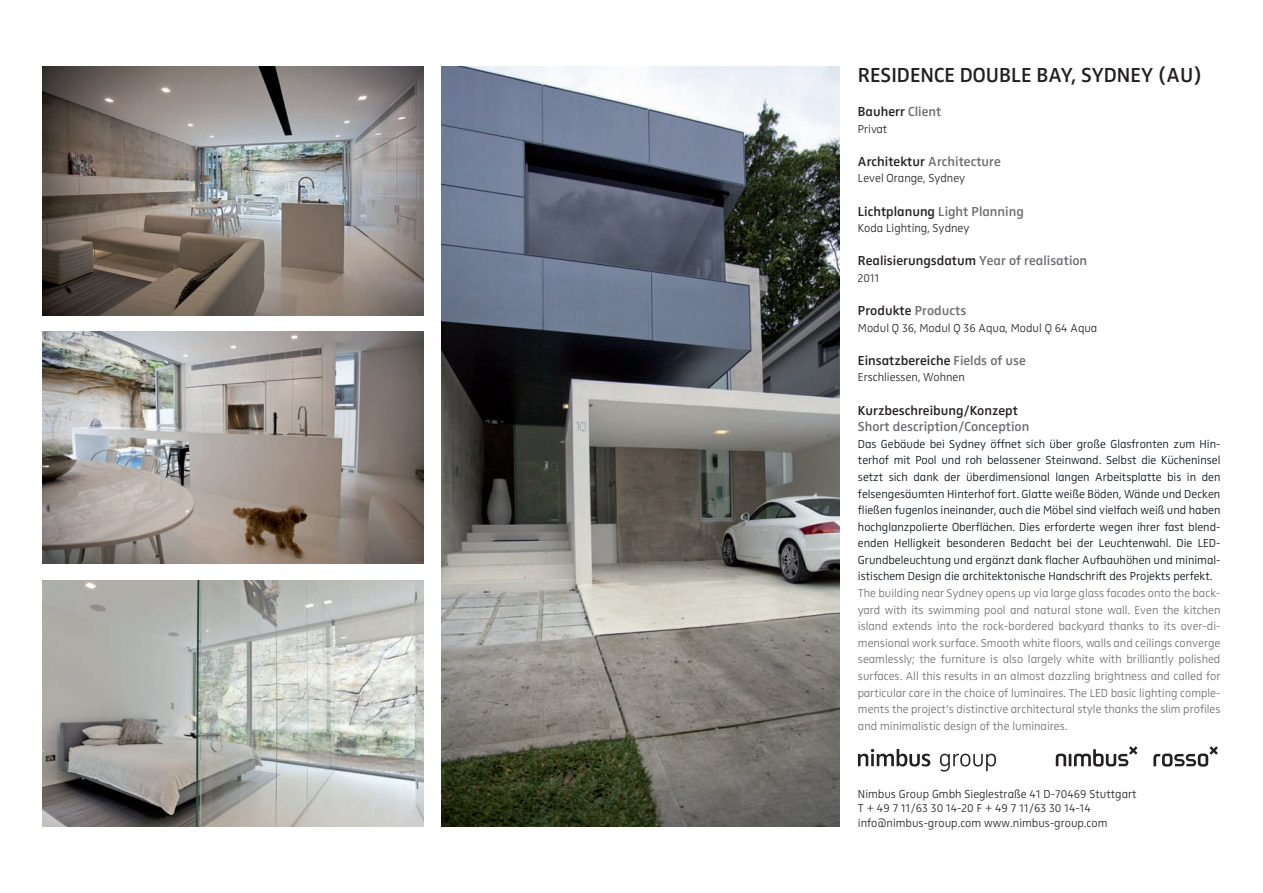
<style>
.page{position:relative;width:1263px;height:893px;background:#fff}
.page>*{position:absolute;margin:0;border:0;box-sizing:border-box;transform-origin:0 0}
.t1{font:21px "Zwo Semi Bold LF Plain Alt";color:#231f20}
.t2{font:13.5px "Zwo Semi Bold LF Plain Alt";color:#231f20}
.t3{font:13.5px "Zwo Semi Bold LF Plain Alt";color:#6c6d70}
.t4{font:12px/16.6px "Zwo Light LF Plain Alt";color:#030b12;text-align:justify}
.t5{font:12px/16.6px "Zwo Light LF Plain Alt";color:#6c6d70;text-align:justify}
.t6{font:12px/14.4px "Zwo Light LF Plain Alt";color:#231f20}
.s1{color:#6c6d70}
.s2{color:#231f20}
</style>
<div class="page">
<svg style="left:858px;top:749px;width:72px;height:17px"></svg>
<svg style="left:940px;top:754px;width:56px;height:17px"></svg>
<svg style="left:1056px;top:746px;width:81px;height:21px"></svg>
<svg style="left:1153px;top:746px;width:65px;height:21px"></svg>
<img style="left:43px;top:66px;width:380px;height:249px">
<img style="left:43px;top:332px;width:380px;height:232px">
<img style="left:441px;top:66px;width:399px;height:761px">
<img style="left:43px;top:580px;width:380px;height:247px">
<h1 class="t1" style="left:858px;top:63px;width:346px">Residence DOUBLE BAY, SYDN EY (AU)</h1>
<p class="t2" style="left:858px;top:104px;width:85px">Bauherr <span class="s1">Client</span></p>
<p class="t6" style="left:858px;top:121px;width:31px">Privat</p>
<p class="t3" style="left:858px;top:153px;width:145px"><span class="s2">Architektur</span> Architecture</p>
<p class="t6" style="left:858px;top:171px;width:109px">Level Orange, Sydney</p>
<p class="t3" style="left:858px;top:203px;width:167px"><span class="s2">Lichtplanung</span> Light Planning</p>
<p class="t6" style="left:858px;top:221px;width:113px">Koda Lighting, Sydney</p>
<p class="t2" style="left:858px;top:253px;width:231px">Realisierungsdatum <span class="s1">Year of realisation</span></p>
<p class="t6" style="left:858px;top:271px;width:23px">2011</p>
<p class="t2" style="left:858px;top:303px;width:110px">Produkte <span class="s1">Products</span></p>
<p class="t6" style="left:858px;top:320px;width:241px">Modul Q 36, Modul Q 36 Aqua, Modul Q 64 Aqua</p>
<p class="t2" style="left:858px;top:352px;width:169px">Einsatzbereiche <span class="s1">Fields of use</span></p>
<p class="t6" style="left:858px;top:370px;width:108px">Erschliessen, Wohnen</p>
<p class="t2" style="left:858px;top:402px;width:162px">Kurzbeschreibung/Konzept</p>
<p class="t3" style="left:858px;top:419px;width:173px">Short description/Conception</p>
<p class="t4" style="left:858px;top:435px;width:364px">Das Gebäude bei Sydney öffnet sich über große Glasfronten zum Hin&shy;terhof mit Pool und roh belassener Steinwand. Selbst die Kücheninsel setzt sich dank der überdimensional langen Arbeitsplatte bis in den felsengesäumten Hinterhof fort. Glatte weiße Böden, Wände und Decken fließen fugenlos ineinander, auch die Möbel sind vielfach weiß und haben hochglanzpolierte Oberflächen. Dies erforderte wegen ihrer fast blend&shy;enden Helligkeit besonderen Bedacht bei der Leuchtenwahl. Die LED-Grundbeleuchtung und ergänzt dank flacher Aufbauhöhen und minimal&shy;istischem Design die architektonische Handschrift des Projekts perfekt.</p>
<p class="t5" style="left:858px;top:585px;width:364px">The building near Sydney opens up via large glass facades onto the back&shy;yard with its swimming pool and natural stone wall. Even the kitchen island extends into the rock-bordered backyard thanks to its over-di&shy;mensional work surface. Smooth white floors, walls and ceilings converge seamlessly; the furniture is also largely white with brilliantly polished surfaces. All this results in an almost dazzling brightness and called for particular care in the choice of luminaires. The LED basic lighting comple&shy;ments the project‘s distinctive architectural style thanks the slim profiles and minimalistic design of the luminaires.</p>
<p class="t6" style="left:858px;top:786px;width:280px">Nimbus Group Gmbh Sieglestraße 41 D-70469 Stuttgart<br>T + 49 7 11/63 30 14-20 F + 49 7 11/63 30 14-14 info@nimbus-group.com www.nimbus-group.com</p>
</div>
